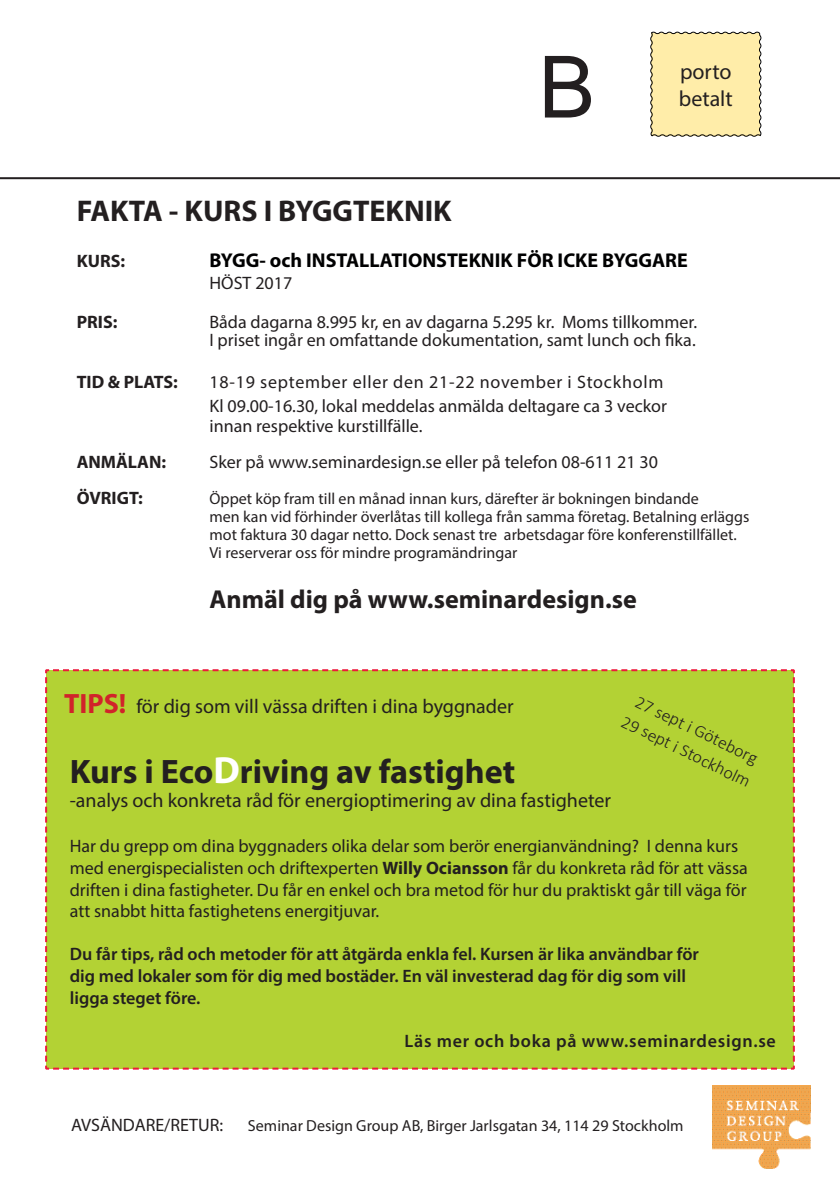
<style>
.page{position:relative;width:840px;height:1191px;background:#fff}
.page>*{position:absolute;margin:0;border:0;box-sizing:border-box;transform-origin:0 0}
.t1{font:86px "Microsoft Sans Serif";color:#231f20}
.t2{font:700 34px "Myriad Pro";color:#231f20}
.t3{font:700 30px "Myriad Pro";color:#231f20}
.t4{font:700 26px "Myriad Pro";color:#231f20}
.t5{font:22px "Myriad Pro";color:#231f20}
.t6{font:20px "Myriad Pro";color:#231f20}
.t7{font:700 20px "Myriad Pro";color:#000001}
.t8{font:18px/21.6px "Myriad Pro";color:#231f20}
.t9{font:600 18px/21.6px "Myriad Pro";color:#231f20}
.t10{font:700 18px "Myriad Pro";color:#231f20}
.t11{font:600 18px "Myriad Pro";letter-spacing:.04em;color:#231f20}
.t12{font:300 18px/24px "Calibri";color:#231f20}
.t13{font:16px/18px "Myriad Pro";color:#231f20}
.s1{font-weight:700;font-size:28px;color:#d1232a}
.s2{font-size:38px;color:#fff}
.s3{font-weight:700}
</style>
<div class="page">
<img style="left:712px;top:1085px;width:97px;height:83px">
<svg style="left:650px;top:31px;width:111px;height:106px;background:#f4e4a4"></svg>
<hr style="left:0;top:177px;width:839px;height:2px;background:#231f20">
<svg style="left:45px;top:669px;width:750px;height:401px;background:#bac93e"></svg>
<h1 class="t1" style="left:537px;top:38px;width:59px">B</h1>
<p class="t5" style="left:679px;top:58px;width:53px">porto</p>
<p class="t5" style="left:678px;top:85px;width:55px">betalt</p>
<h3 class="t3" style="left:77px;top:191px;width:376px">FAKTA - KURS I BYGGTEKNIK</h3>
<p class="t10" style="left:77px;top:249px;width:50px">KURS:</p>
<p class="t7" style="left:209px;top:247px;width:479px">BYGG- och INSTALLATIONSTEKNIK FÖR ICKE BYGGARE</p>
<p class="t8" style="left:209px;top:271px;width:84px">HÖST 2017</p>
<p class="t10" style="left:77px;top:310px;width:42px">PRIS:</p>
<p class="t8" style="left:209px;top:313px;width:489px;line-height:18px">Båda dagarna 8.995 kr, en av dagarna 5.295 kr. Moms tillkommer.<br>I priset ingår en omfattande dokumentation, samt lunch och fika.</p>
<p class="t10" style="left:77px;top:370px;width:103px">TID &amp; PLATS:</p>
<p class="t8" style="left:209px;top:370px;width:459px;line-height:24px">18-19 september eller den 21-22 november i Stockholm<br>Kl 09.00-16.30, lokal meddelas anmälda deltagare ca 3 veckor</p>
<p class="t8" style="left:209px;top:415px;width:214px">innan respektive kurstillfälle.</p>
<p class="t10" style="left:77px;top:450px;width:91px">ANMÄLAN:</p>
<p class="t8" style="left:209px;top:451px;width:449px">Sker på www.seminardesign.se eller på telefon 08-611 21 30</p>
<p class="t10" style="left:77px;top:486px;width:68px">ÖVRIGT:</p>
<p class="t13" style="left:209px;top:490px;width:541px">Öppet köp fram till en månad innan kurs, därefter är bokningen bindande<br>men kan vid förhinder överlåtas till kollega från samma företag. Betalning erläggs mot faktura 30 dagar netto. Dock senast tre arbetsdagar före konferenstillfället.<br>Vi reserverar oss för mindre programändringar</p>
<h3 class="t4" style="left:209px;top:582px;width:428px">Anmäl dig på www.seminardesign.se</h3>
<p class="t6" style="left:64px;top:694px;width:451px"><span class="s1">TIPS!</span> för dig som vill vässa driften i dina byggnader</p>
<h2 class="t2" style="left:70px;top:749px;width:446px">Kurs i Eco<span class="s2">D</span>riving av fastighet</h2>
<p class="t6" style="left:70px;top:787px;width:542px">-analys och konkreta råd för energioptimering av dina fastigheter</p>
<p class="t8" style="left:70px;top:835px;width:679px">Har du grepp om dina byggnaders olika delar som berör energianvändning? I denna kurs med energispecialisten och driftexperten <span class="s3">Willy Ociansson</span> får du konkreta råd för att vässa driften i dina fastigheter. Du får en enkel och bra metod för hur du praktiskt går till väga för att snabbt hitta fastighetens energitjuvar.</p>
<p class="t9" style="left:70px;top:943px;width:630px">Du får tips, råd och metoder för att åtgärda enkla fel. Kursen är lika användbar för dig med lokaler som för dig med bostäder. En väl investerad dag för dig som vill ligga steget före.</p>
<p class="t11" style="left:404px;top:1029px;width:372px">Läs mer och boka på www.seminardesign.se</p>
<p class="t12" style="left:638px;top:687px;width:143px;rotate:26deg">27 sept i Göteborg<br>29 sept i Stockholm</p>
<p class="t8" style="left:71px;top:1113px;width:154px">AVSÄNDARE/RETUR:</p>
<p class="t13" style="left:248px;top:1116px;width:437px">Seminar Design Group AB, Birger Jarlsgatan 34, 114 29 Stockholm</p>
</div>
